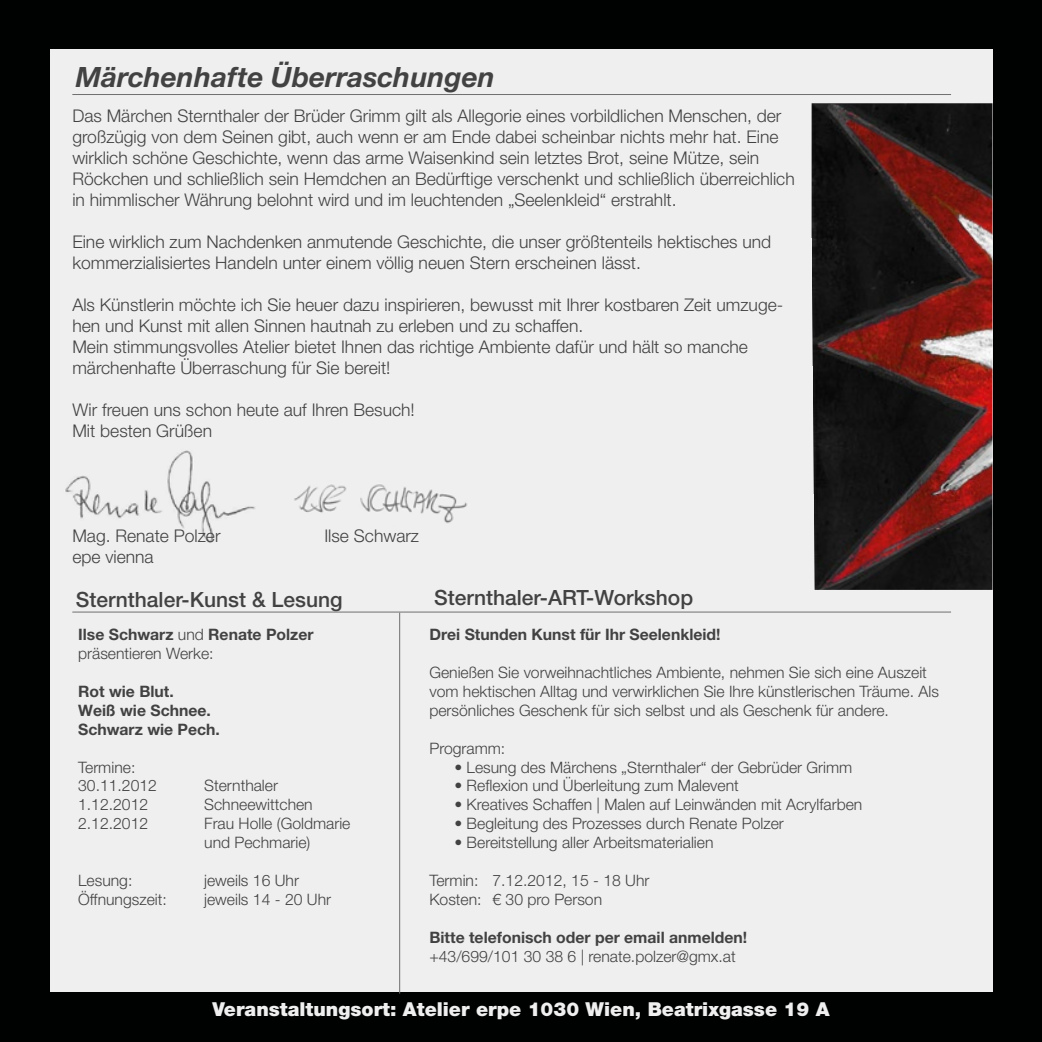
<style>
.page{position:relative;width:1042px;height:1042px;background:#000101}
.page>*{position:absolute;margin:0;border:0;box-sizing:border-box;transform-origin:0 0}
.t1{font:italic 700 28px "Helvetica Neue LT Pro";color:#424242}
.t2{font:500 21px "Helvetica Neue LT Pro";color:#424242}
.t3{font:900 19.25px "Helvetica Neue LT Pro";color:#efeff0}
.t4{font:300 17.5px/21px "Helvetica Neue LT Pro";color:#424242}
.t5{font:300 15.75px/18.9px "Helvetica Neue LT Pro";color:#424242}
.t6{font:700 15.75px/18.9px "Helvetica Neue LT Pro";color:#424242}
.s1{font-weight:300}
</style>
<div class="page">
<div style="left:50px;top:50px;width:942px;height:942px;background:#efeff0"></div>
<hr style="left:72px;top:94px;width:879px;height:1px;background:#706f6f">
<hr style="left:72px;top:612px;width:879px;height:1px;background:#706f6f">
<hr style="left:399px;top:612px;width:1px;height:381px;background:#706f6f">
<img style="left:294px;top:484px;width:174px;height:40px">
<img style="left:65px;top:450px;width:190px;height:93px">
<img style="left:811px;top:103px;width:181px;height:487px">
<h1 class="t1" style="left:76px;top:60px;width:420px">Märchenhafte Überraschungen</h1>
<p class="t4" style="left:72px;top:105px;width:724px">Das Märchen Sternthaler der Brüder Grimm gilt als Allegorie eines vorbildlichen Menschen, der großzügig von dem Seinen gibt, auch wenn er am Ende dabei scheinbar nichts mehr hat. Eine wirklich schöne Geschichte, wenn das arme Waisenkind sein letztes Brot, seine Mütze, sein Röckchen und schließlich sein Hemdchen an Bedürftige verschenkt und schließlich überreichlich in himmlischer Währung belohnt wird und im leuchtenden „Seelenkleid“ erstrahlt.</p>
<p class="t4" style="left:72px;top:231px;width:700px">Eine wirklich zum Nachdenken anmutende Geschichte, die unser größtenteils hektisches und kommerzialisiertes Handeln unter einem völlig neuen Stern erscheinen lässt.</p>
<p class="t4" style="left:72px;top:294px;width:712px">Als Künstlerin möchte ich Sie heuer dazu inspirieren, bewusst mit Ihrer kostbaren Zeit umzuge&shy;hen und Kunst mit allen Sinnen hautnah zu erleben und zu schaffen.<br>Mein stimmungsvolles Atelier bietet Ihnen das richtige Ambiente dafür und hält so manche märchenhafte Überraschung für Sie bereit!</p>
<p class="t4" style="left:72px;top:399px;width:344px">Wir freuen uns schon heute auf Ihren Besuch!<br>Mit besten Grüßen</p>
<p class="t4" style="left:72px;top:525px;width:150px">Mag. Renate Polzer</p>
<p class="t4" style="left:324px;top:525px;width:96px">Ilse Schwarz</p>
<p class="t4" style="left:72px;top:546px;width:83px">epe vienna</p>
<p class="t2" style="left:76px;top:587px;width:268px">Sternthaler-Kunst &amp; Lesung</p>
<p class="t2" style="left:434px;top:585px;width:261px">Sternthaler-ART-Workshop</p>
<p class="t6" style="left:78px;top:625px;width:237px">Ilse Schwarz <span class="s1">und</span> Renate Polzer <span class="s1">präsentieren Werke:</span></p>
<p class="t6" style="left:78px;top:681px;width:143px">Rot wie Blut.<br>Weiß wie Schnee.<br>Schwarz wie Pech.</p>
<p class="t5" style="left:78px;top:757px;width:80px">Termine:<br>30.11.2012</p>
<p class="t6" style="left:429px;top:625px;width:293px">Drei Stunden Kunst für Ihr Seelenkleid!</p>
<p class="t5" style="left:429px;top:662px;width:511px">Genießen Sie vorweihnachtliches Ambiente, nehmen Sie sich eine Auszeit vom hektischen Alltag und verwirklichen Sie Ihre künstlerischen Träume. Als persönliches Geschenk für sich selbst und als Geschenk für andere.</p>
<p class="t5" style="left:429px;top:738px;width:77px">Programm:</p>
<p class="t5" style="left:454px;top:757px;width:399px">• Lesung des Märchens „Sternthaler“ der Gebrüder Grimm</p>
<p class="t5" style="left:454px;top:776px;width:286px">• Reflexion und Überleitung zum Malevent</p>
<p class="t5" style="left:454px;top:795px;width:409px">• Kreatives Schaffen | Malen auf Leinwänden mit Acrylfarben</p>
<p class="t5" style="left:454px;top:814px;width:331px">• Begleitung des Prozesses durch Renate Polzer</p>
<p class="t5" style="left:454px;top:833px;width:261px">• Bereitstellung aller Arbeitsmaterialien</p>
<p class="t5" style="left:429px;top:870px;width:222px">Termin: 7.12.2012, 15 - 18 Uhr<br>Kosten: € 30 pro Person</p>
<p class="t6" style="left:429px;top:927px;width:319px">Bitte telefonisch oder per email anmelden!</p>
<p class="t5" style="left:429px;top:946px;width:308px">+43/699/101 30 38 6 | renate.polzer@gmx.at</p>
<p class="t3" style="left:212px;top:997px;width:618px">Veranstaltungsort: Atelier erpe 1030 Wien, Beatrixgasse 19 A</p>
<p class="t5" style="left:204px;top:776px;width:75px">Sternthaler</p>
<p class="t5" style="left:78px;top:795px;width:72px">1.12.2012</p>
<p class="t5" style="left:204px;top:795px;width:110px">Schneewittchen</p>
<p class="t5" style="left:78px;top:814px;width:72px">2.12.2012</p>
<p class="t5" style="left:204px;top:814px;width:148px">Frau Holle (Goldmarie und Pechmarie)</p>
<p class="t5" style="left:78px;top:870px;width:56px">Lesung:</p>
<p class="t5" style="left:204px;top:870px;width:96px">jeweils 16 Uhr</p>
<p class="t5" style="left:78px;top:889px;width:90px">Öffnungszeit:</p>
<p class="t5" style="left:204px;top:889px;width:128px">jeweils 14 - 20 Uhr</p>
</div>
